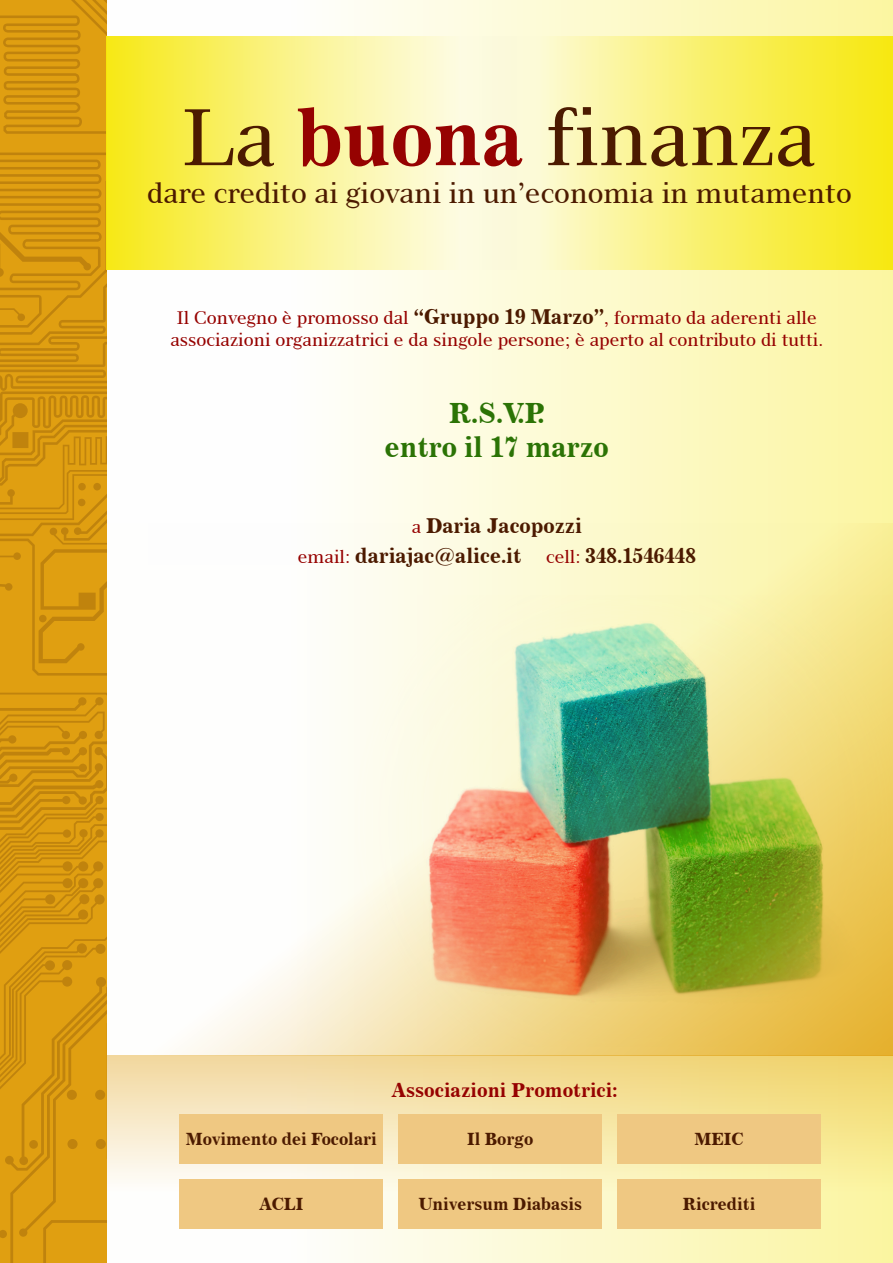
<style>
.page{position:relative;width:893px;height:1263px;background:#fff}
.page>*{position:absolute;margin:0;border:0;box-sizing:border-box;transform-origin:0 0}
.t1{font:78.9px "Modern 880 BT";color:#4c1a00}
.t2{font:28.5px "Modern 880 BT";color:#4c1a00}
.t3{font:700 28.5px/34.2px "Modern 880 BT";color:#2b7305;text-align:center}
.t4{font:700 21px/29.4px "Modern 880 BT";color:#4c1a00;text-align:center}
.t5{font:700 19.65px "Modern 880 BT";color:#960201}
.t6{font:18px/21.6px "Modern 880 BT";color:#960201;text-align:center}
.t7{font:700 17.25px "Modern 880 BT";color:#4c1a00}
.s1{font-weight:700;color:#960201}
.s2{font-weight:700;font-size:21px;color:#4c1a00}
.s3{font-weight:400;font-size:18px;color:#960201}
</style>
<div class="page">
<div style="left:106px;top:0;width:787px;height:1263px;background:linear-gradient(to right,#fff,#fcf6a6)"></div>
<svg style="left:106px;top:1055px;width:787px;height:208px;background:#f7eab5"></svg>
<img style="left:106px;top:523px;width:787px;height:532px">
<svg style="left:0;top:0;width:106px;height:617px;background:#d6960f"></svg>
<svg style="left:0;top:617px;width:106px;height:646px;background:#d89810"></svg>
<div style="left:106px;top:36px;width:411px;height:233px;background:linear-gradient(to right,#f7e91c,#feffff)"></div>
<div style="left:483px;top:36px;width:410px;height:233px;background:linear-gradient(to right,#fdfceb,#f7e809)"></div>
<div style="left:180px;top:1179px;width:203px;height:49px;background:#efc882"></div>
<div style="left:180px;top:1114px;width:203px;height:49px;background:#efc882"></div>
<div style="left:398px;top:1179px;width:204px;height:49px;background:#efc882"></div>
<div style="left:398px;top:1114px;width:204px;height:49px;background:#efc882"></div>
<div style="left:617px;top:1179px;width:204px;height:49px;background:#efc882"></div>
<div style="left:617px;top:1114px;width:204px;height:49px;background:#efc882"></div>
<h1 class="t1" style="left:182px;top:89px;width:636px">La <span class="s1">buona</span> finanza</h1>
<h2 class="t2" style="left:147px;top:175px;width:706px">dare credito ai giovani in un’economia in mutamento</h2>
<p class="t6" style="left:170px;top:307px;width:654px">Il Convegno è promosso dal <span class="s2">“Gruppo 19 Marzo”</span>, formato da aderenti alle associazioni organizzatrici e da singole persone; è aperto al contributo di tutti.</p>
<h2 class="t3" style="left:385px;top:395px;width:225px">R.S.V.P.<br>entro il 17 marzo</h2>
<p class="t4" style="left:298px;top:510px;width:399px"><span class="s3">a</span> Daria Jacopozzi<br><span class="s3">email:</span> dariajac@alice.it <span class="s3">cell:</span> 348.1546448</p>
<p class="t7" style="left:186px;top:1128px;width:193px">Movimento dei Focolari</p>
<p class="t5" style="left:392px;top:1077px;width:227px">Associazioni Promotrici:</p>
<p class="t7" style="left:467px;top:1128px;width:68px">Il Borgo</p>
<p class="t7" style="left:259px;top:1193px;width:46px">ACLI</p>
<p class="t7" style="left:418px;top:1193px;width:165px">Universum Diabasis</p>
<p class="t7" style="left:695px;top:1128px;width:50px">MEIC</p>
<p class="t7" style="left:683px;top:1193px;width:74px">Ricrediti</p>
</div>
